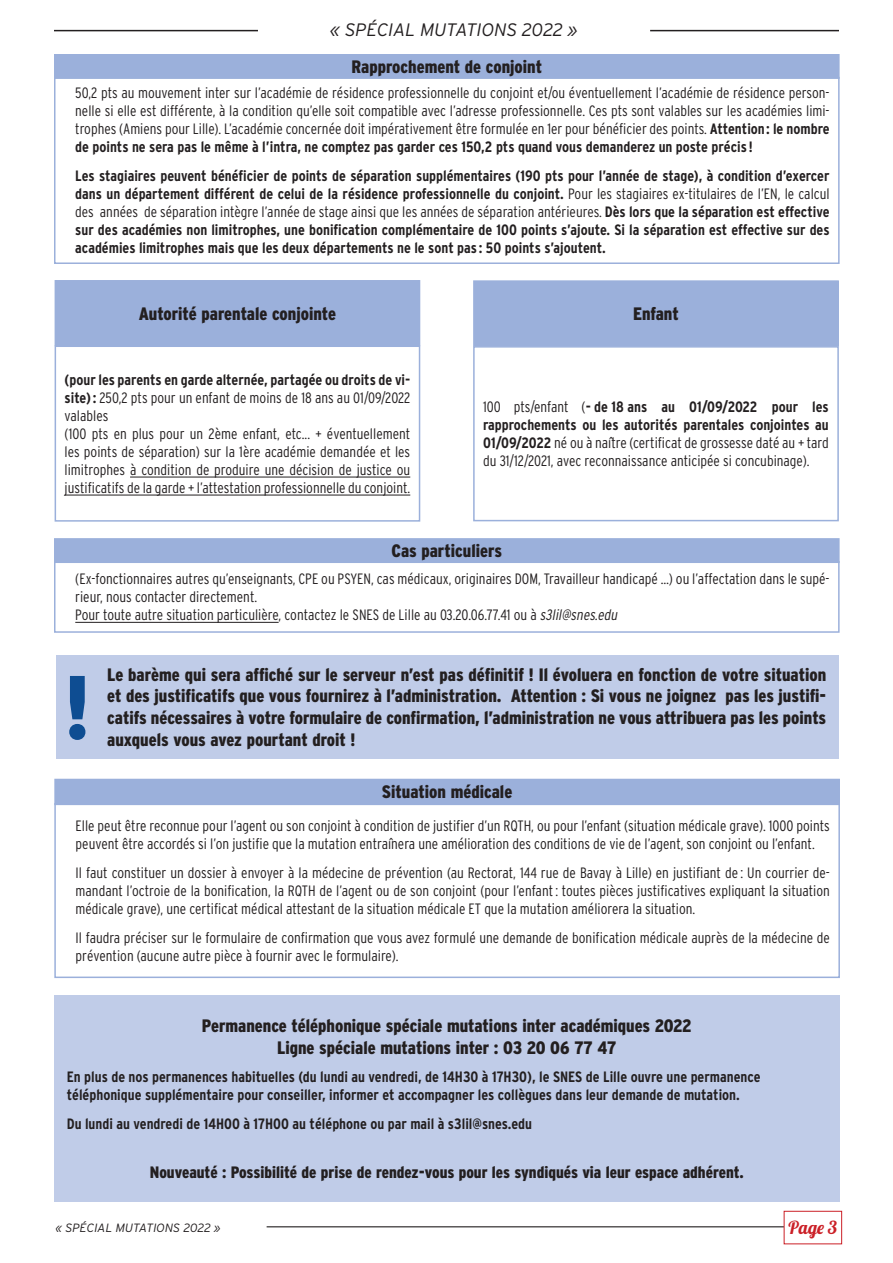
<style>
.page{position:relative;width:893px;height:1263px;background:#fff}
.page>*{position:absolute;margin:0;border:0;box-sizing:border-box;transform-origin:0 0}
.t1{font:900 condensed 90px "Interstate";color:#0e4d92}
.t2{font:900 condensed 18px/21.6px "Interstate";color:#231f20;text-align:justify}
.t3{font:italic 300 18px "Interstate";color:#231f20}
.t4{font:18px "Lobster 1.4";color:#cb2027}
.t5{font:900 condensed 16.5px "Interstate";color:#231f20}
.t6{font:300 condensed 15px/18px "Interstate";color:#231f20;text-align:justify}
.t7{font:700 condensed 15px/18px "Interstate";color:#231f20;text-align:justify}
.t8{font:italic 300 12px "Interstate";color:#231f20}
.s1{font-weight:700}
.s2{font-weight:300}
.s3{font-style:italic}
</style>
<div class="page">
<hr style="left:60px;top:1226px;width:724px;height:1px;background:#231f20">
<div style="left:55px;top:1212px;width:211px;height:31px;background:#fff"></div>
<div style="left:784px;top:1211px;width:58px;height:33px;border:1px solid #cb2027"></div>
<hr style="left:54px;top:30px;width:785px;height:1px;background:#231f20">
<div style="left:259px;top:14px;width:390px;height:31px;background:#fff"></div>
<div style="left:55px;top:55px;width:784px;height:23px;background:#9bb0db"></div>
<div style="left:54px;top:54px;width:786px;height:25px;border:2px solid #9bb0db"></div>
<div style="left:54px;top:77px;width:786px;height:187px;border:2px solid #9bb0db"></div>
<div style="left:474px;top:281px;width:364px;height:65px;background:#9bb0db"></div>
<div style="left:473px;top:280px;width:366px;height:66px;border:2px solid #9bb0db"></div>
<div style="left:473px;top:346px;width:366px;height:175px;border:2px solid #9bb0db"></div>
<div style="left:55px;top:281px;width:365px;height:64px;background:#9bb0db"></div>
<div style="left:55px;top:280px;width:365px;height:66px;border:2px solid #9bb0db"></div>
<hr style="left:130px;top:477px;width:280px;height:1px;background:#231f20">
<hr style="left:65px;top:495px;width:345px;height:1px;background:#231f20">
<div style="left:55px;top:345px;width:365px;height:177px;border:2px solid #9bb0db"></div>
<div style="left:55px;top:539px;width:784px;height:23px;background:#9bb0db"></div>
<div style="left:54px;top:538px;width:786px;height:25px;border:2px solid #9bb0db"></div>
<hr style="left:75px;top:622px;width:204px;height:1px;background:#231f20">
<div style="left:54px;top:561px;width:786px;height:72px;border:2px solid #9bb0db"></div>
<div style="left:55px;top:779px;width:784px;height:25px;background:#9bb0db"></div>
<div style="left:54px;top:803px;width:786px;height:175px;border:2px solid #9bb0db"></div>
<div style="left:56px;top:655px;width:783px;height:103px;background:#c0cce8"></div>
<div style="left:54px;top:995px;width:786px;height:207px;background:#c0cce8"></div>
<p class="t3" style="left:330px;top:19px;width:249px">« SPÉCIAL MUTATIONS 2022 »</p>
<p class="t2" style="left:351px;top:56px;width:192px">Rapprochement de conjoint</p>
<p class="t6" style="left:75px;top:84px;width:756px">50,2 pts au mouvement inter sur l’académie de résidence professionnelle du conjoint et/ou éventuellement l’académie de résidence person&shy;nelle si elle est différente, à la condition qu’elle soit compatible avec l’adresse professionnelle. Ces pts sont valables sur les académies limi&shy;trophes (Amiens pour Lille). L’académie concernée doit impérativement être formulée en 1er pour bénéficier des points. <span class="s1">Attention : le nombre de points ne sera pas le même à l’intra, ne comptez pas garder ces 150,2 pts quand vous demanderez un poste précis !</span></p>
<p class="t7" style="left:75px;top:167px;width:756px">Les stagiaires peuvent bénéficier de points de séparation supplémentaires (190 pts pour l’année de stage), à condition d’exercer dans un département différent de celui de la résidence professionnelle du conjoint. <span class="s2">Pour les stagiaires ex-titulaires de l’EN, le calcul des années de séparation intègre l’année de stage ainsi que les années de séparation antérieures.</span> Dès lors que la séparation est effective sur des académies non limitrophes, une bonification complémentaire de 100 points s’ajoute. Si la séparation est effective sur des académies limitrophes mais que les deux départements ne le sont pas : 50 points s’ajoutent.</p>
<p class="t2" style="left:139px;top:302px;width:199px">Autorité parentale conjointe</p>
<p class="t7" style="left:65px;top:371px;width:347px">(pour les parents en garde alternée, partagée ou droits de vi&shy;site) : <span class="s2">250,2 pts pour un enfant de moins de 18 ans au 01/09/2022 valables</span></p>
<p class="t6" style="left:65px;top:425px;width:347px">(100 pts en plus pour un 2ème enfant, etc... + éventuellement les points de séparation) sur la 1ère académie demandée et les limitrophes à condition de produire une décision de justice ou justificatifs de la garde + l’attestation professionnelle du conjoint.</p>
<p class="t2" style="left:633px;top:303px;width:47px">Enfant</p>
<p class="t6" style="left:483px;top:398px;width:347px">100 pts/enfant (<span class="s1">- de 18 ans au 01/09/2022 pour les rapprochements ou les autorités parentales conjointes au 01/09/2022</span> né ou à naître (certificat de grossesse daté au + tard du 31/12/2021, avec reconnaissance anticipée si concubinage).</p>
<p class="t2" style="left:392px;top:540px;width:112px">Cas particuliers</p>
<p class="t6" style="left:75px;top:570px;width:756px">(Ex-fonctionnaires autres qu’enseignants, CPE ou PSYEN, cas médicaux, originaires DOM, Travailleur handicapé …) ou l’affectation dans le supé&shy;rieur, nous contacter directement.</p>
<p class="t6" style="left:75px;top:606px;width:546px">Pour toute autre situation particulière, contactez le SNES de Lille au 03.20.06.77.41 ou à <span class="s3">s3lil@snes.edu</span></p>
<p class="t1" style="left:65px;top:657px;width:26px">!</p>
<p class="t2" style="left:107px;top:664px;width:720px">Le barème qui sera affiché sur le serveur n’est pas définitif ! Il évoluera en fonction de votre situation et des justificatifs que vous fournirez à l’administration. Attention : Si vous ne joignez pas les justifi&shy;catifs nécessaires à votre formulaire de confirmation, l’administration ne vous attribuera pas les points</p>
<p class="t2" style="left:107px;top:728px;width:250px">auxquels vous avez pourtant droit !</p>
<p class="t2" style="left:382px;top:781px;width:132px">Situation médicale</p>
<p class="t6" style="left:76px;top:817px;width:756px">Elle peut être reconnue pour l’agent ou son conjoint à condition de justifier d’un RQTH, ou pour l’enfant (situation médicale grave). 1000 points peuvent être accordés si l’on justifie que la mutation entraînera une amélioration des conditions de vie de l’agent, son conjoint ou l’enfant.</p>
<p class="t6" style="left:76px;top:863px;width:756px">Il faut constituer un dossier à envoyer à la médecine de prévention (au Rectorat, 144 rue de Bavay à Lille) en justifiant de : Un courrier de&shy;mandant l’octroie de la bonification, la RQTH de l’agent ou de son conjoint (pour l’enfant : toutes pièces justificatives expliquant la situation médicale grave), une certificat médical attestant de la situation médicale ET que la mutation améliorera la situation.</p>
<p class="t6" style="left:76px;top:928px;width:756px">Il faudra préciser sur le formulaire de confirmation que vous avez formulé une demande de bonification médicale auprès de la médecine de prévention (aucune autre pièce à fournir avec le formulaire).</p>
<p class="t2" style="left:202px;top:1015px;width:491px">Permanence téléphonique spéciale mutations inter académiques 2022</p>
<p class="t2" style="left:277px;top:1036px;width:341px">Ligne spéciale mutations inter : 03 20 06 77 47</p>
<p class="t7" style="left:67px;top:1068px;width:695px">En plus de nos permanences habituelles (du lundi au vendredi, de 14H30 à 17H30), le SNES de Lille ouvre une permanence</p>
<p class="t7" style="left:67px;top:1086px;width:675px">téléphonique supplémentaire pour conseiller, informer et accompagner les collègues dans leur demande de mutation.</p>
<p class="t7" style="left:67px;top:1115px;width:467px">Du lundi au vendredi de 14H00 à 17H00 au téléphone ou par mail à s3lil@snes.edu</p>
<p class="t5" style="left:150px;top:1163px;width:596px">Nouveauté : Possibilité de prise de rendez-vous pour les syndiqués via leur espace adhérent.</p>
<p class="t8" style="left:56px;top:1221px;width:167px">« SPÉCIAL MUTATIONS 2022 »</p>
<p class="t4" style="left:788px;top:1216px;width:50px">Page 3</p>
</div>
